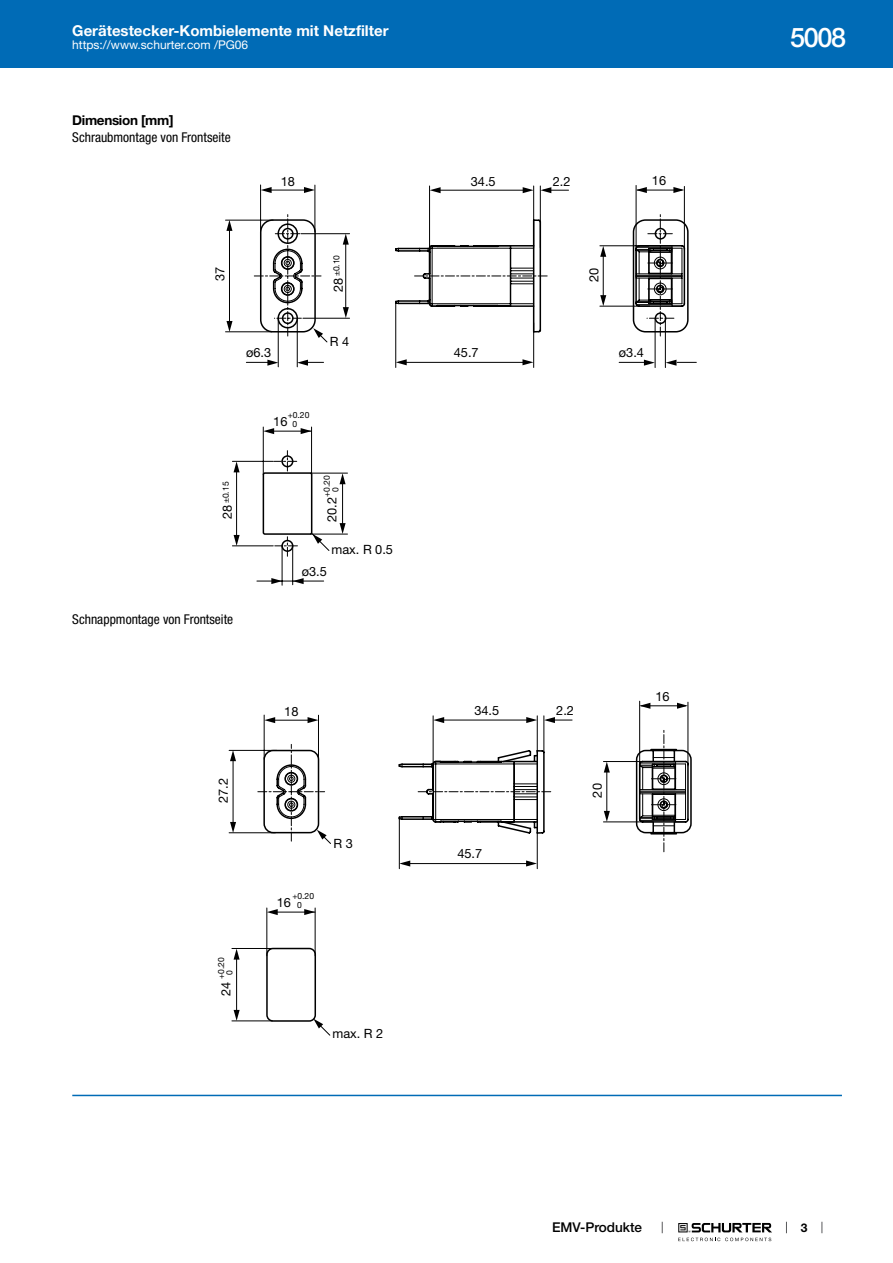
<style>
.page{position:relative;width:893px;height:1263px;background:#fff}
.page>*{position:absolute;margin:0;border:0;box-sizing:border-box;transform-origin:0 0}
.t1{font:500 27px "Helvetica Neue LT";color:#fff}
.t2{font:700 15px "Helvetica Neue LT";color:#fff}
.t3{font:condensed 13.5px "Helvetica Neue LT";color:#000}
.t4{font:700 13.5px "Helvetica Neue LT";letter-spacing:-.025em;color:#000}
.t5{font:500 13.5px "Helvetica Neue LT";color:#000}
.t6{font:12.75px "Helvetica Neue LT";color:#000}
.t7{font:12px "Helvetica Neue LT";color:#fff}
.t8{font:700 12px "Helvetica Neue LT";color:#000}
.t9{font:8.55px/8.6px "Helvetica Neue LT";color:#000}
.s1{font-size:12.75px}
</style>
<div class="page">
<svg style="left:678px;top:1223px;width:94px;height:18px"></svg>
<div style="left:0;top:0;width:893px;height:68px;background:#006bb6"></div>
<svg style="left:225px;top:184px;width:123px;height:362px"></svg>
<svg style="left:315px;top:185px;width:382px;height:183px"></svg>
<svg style="left:256px;top:428px;width:74px;height:158px"></svg>
<svg style="left:340px;top:523px;width:6px;height:11px"></svg>
<svg style="left:340px;top:473px;width:6px;height:11px"></svg>
<svg style="left:234px;top:535px;width:6px;height:11px"></svg>
<svg style="left:234px;top:461px;width:6px;height:11px"></svg>
<svg style="left:226px;top:321px;width:6px;height:11px"></svg>
<svg style="left:226px;top:220px;width:6px;height:11px"></svg>
<svg style="left:297px;top:360px;width:11px;height:6px"></svg>
<svg style="left:267px;top:360px;width:11px;height:6px"></svg>
<svg style="left:396px;top:359px;width:11px;height:6px"></svg>
<svg style="left:522px;top:359px;width:11px;height:6px"></svg>
<svg style="left:343px;top:307px;width:6px;height:11px"></svg>
<svg style="left:343px;top:234px;width:6px;height:11px"></svg>
<svg style="left:261px;top:187px;width:11px;height:6px"></svg>
<svg style="left:304px;top:187px;width:11px;height:6px"></svg>
<svg style="left:430px;top:187px;width:11px;height:6px"></svg>
<svg style="left:540px;top:187px;width:11px;height:6px"></svg>
<svg style="left:523px;top:187px;width:11px;height:6px"></svg>
<svg style="left:254px;top:213px;width:69px;height:125px"></svg>
<svg style="left:666px;top:360px;width:10px;height:6px"></svg>
<svg style="left:644px;top:360px;width:11px;height:6px"></svg>
<svg style="left:636px;top:187px;width:11px;height:6px"></svg>
<svg style="left:673px;top:187px;width:11px;height:6px"></svg>
<svg style="left:394px;top:213px;width:280px;height:123px"></svg>
<svg style="left:229px;top:715px;width:309px;height:306px"></svg>
<svg style="left:319px;top:701px;width:369px;height:163px"></svg>
<svg style="left:267px;top:909px;width:63px;height:127px"></svg>
<svg style="left:234px;top:1010px;width:6px;height:11px"></svg>
<svg style="left:234px;top:949px;width:6px;height:10px"></svg>
<svg style="left:230px;top:822px;width:6px;height:11px"></svg>
<svg style="left:230px;top:750px;width:6px;height:11px"></svg>
<svg style="left:399px;top:860px;width:11px;height:6px"></svg>
<svg style="left:526px;top:860px;width:11px;height:6px"></svg>
<svg style="left:264px;top:717px;width:11px;height:6px"></svg>
<svg style="left:308px;top:717px;width:10px;height:6px"></svg>
<svg style="left:433px;top:717px;width:11px;height:6px"></svg>
<svg style="left:544px;top:717px;width:11px;height:6px"></svg>
<svg style="left:526px;top:717px;width:11px;height:6px"></svg>
<svg style="left:639px;top:703px;width:11px;height:6px"></svg>
<svg style="left:677px;top:703px;width:11px;height:6px"></svg>
<svg style="left:258px;top:729px;width:431px;height:123px"></svg>
<hr style="left:72px;top:1095px;width:770px;height:1px;background:#006bb6">
<p class="t2" style="left:72px;top:21px;width:318px">Gerätestecker-Kombielemente mit Netzfilter</p>
<p class="t7" style="left:72px;top:38px;width:178px">https://www.schurter.com /PG06</p>
<p class="t4" style="left:72px;top:112px;width:103px">Dimension [mm]</p>
<p class="t3" style="left:72px;top:130px;width:160px">Schraubmontage von Frontseite</p>
<p class="t6" style="left:281px;top:174px;width:16px">18</p>
<p class="t6" style="left:471px;top:173px;width:26px">34.5</p>
<p class="t6" style="left:553px;top:173px;width:19px">2.2</p>
<p class="t6" style="left:652px;top:173px;width:16px">16</p>
<p class="t6" style="left:212px;top:281px;width:16px;rotate:-90deg">37</p>
<p class="t9" style="left:332px;top:292px;width:38px;rotate:-90deg"><span class="s1">28</span>±0.10</p>
<p class="t6" style="left:330px;top:334px;width:21px">R 4</p>
<p class="t6" style="left:246px;top:345px;width:27px">ø6.3</p>
<p class="t6" style="left:454px;top:345px;width:26px">45.7</p>
<p class="t9" style="left:221px;top:503px;width:23px;rotate:-90deg">±0.15</p>
<p class="t6" style="left:220px;top:519px;width:16px;rotate:-90deg">28</p>
<p class="t3" style="left:72px;top:611px;width:162px">Schnappmontage von Frontseite</p>
<p class="t9" style="left:292px;top:411px;width:18px;text-indent:-5px">+0.20<br>0</p>
<p class="t6" style="left:273px;top:413px;width:16px">16</p>
<p class="t9" style="left:323px;top:492px;width:18px;text-indent:-5px;rotate:-90deg">+0.20<br>0</p>
<p class="t6" style="left:324px;top:522px;width:26px;rotate:-90deg">20.2</p>
<p class="t6" style="left:331px;top:541px;width:63px">max. R 0.5</p>
<p class="t6" style="left:302px;top:564px;width:27px">ø3.5</p>
<p class="t6" style="left:586px;top:282px;width:16px;rotate:-90deg">20</p>
<p class="t6" style="left:619px;top:345px;width:27px">ø3.4</p>
<p class="t6" style="left:216px;top:803px;width:26px;rotate:-90deg">27.2</p>
<p class="t9" style="left:217px;top:974px;width:18px;text-indent:-5px;rotate:-90deg">+0.20<br>0</p>
<p class="t6" style="left:218px;top:996px;width:16px;rotate:-90deg">24</p>
<p class="t6" style="left:284px;top:704px;width:16px">18</p>
<p class="t6" style="left:474px;top:703px;width:26px">34.5</p>
<p class="t6" style="left:556px;top:703px;width:19px">2.2</p>
<p class="t9" style="left:297px;top:891px;width:18px;text-indent:-5px">+0.20<br>0</p>
<p class="t6" style="left:277px;top:894px;width:16px">16</p>
<p class="t6" style="left:334px;top:835px;width:21px">R 3</p>
<p class="t6" style="left:457px;top:846px;width:26px">45.7</p>
<p class="t6" style="left:590px;top:797px;width:16px;rotate:-90deg">20</p>
<p class="t6" style="left:332px;top:1026px;width:52px">max. R 2</p>
<p class="t6" style="left:655px;top:689px;width:16px">16</p>
<p class="t5" style="left:552px;top:1219px;width:92px">EMV-Produkte</p>
<h1 class="t1" style="left:790px;top:21px;width:57px">5008</h1>
<p class="t8" style="left:801px;top:1220px;width:8px">3</p>
</div>
